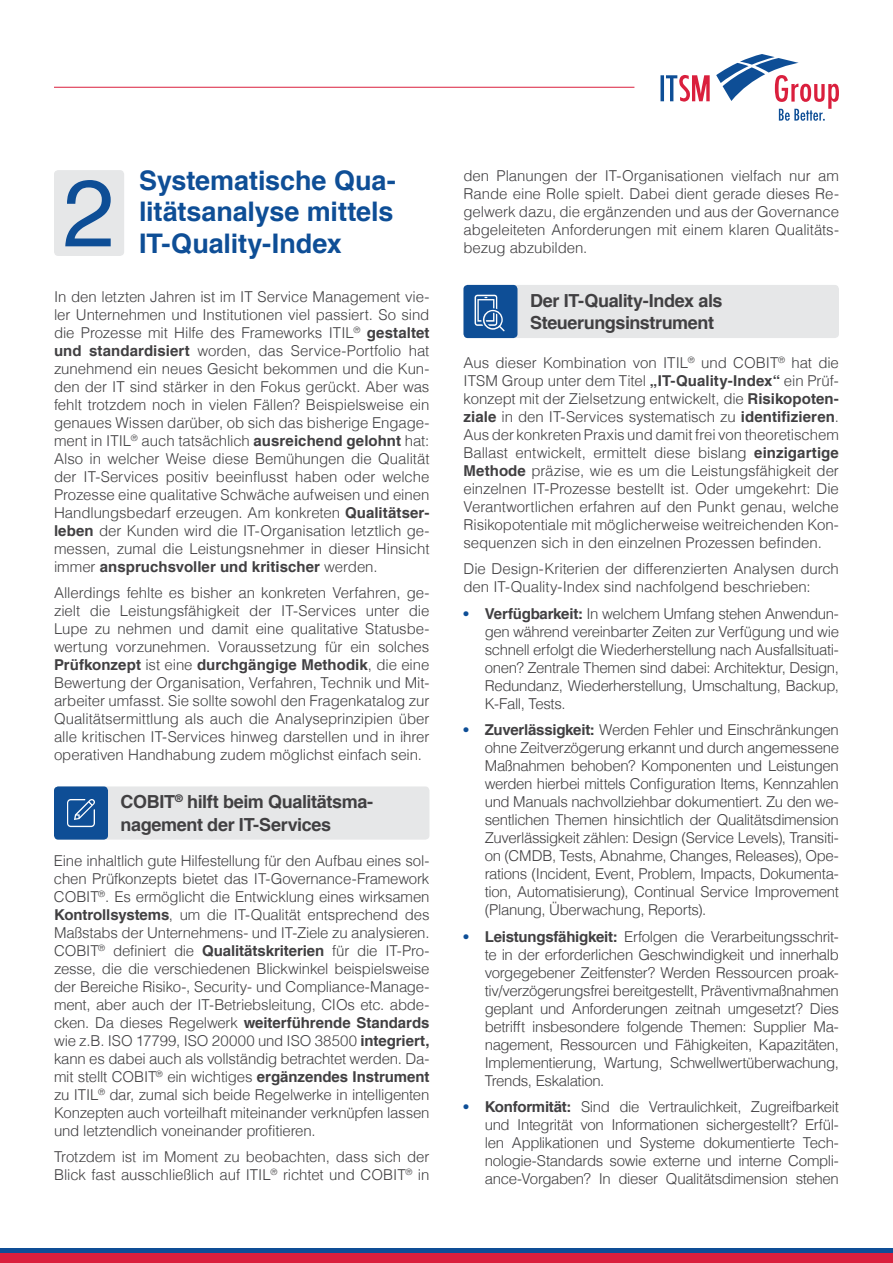
<style>
.page{position:relative;width:893px;height:1263px;background:#fff}
.page>*{position:absolute;margin:0;border:0;box-sizing:border-box;transform-origin:0 0}
.t1{font:94.35px "Helvetica LT Com";color:#0e4e96}
.t2{font:700 27px/31.5px "Helvetica LT Com";letter-spacing:-.005em;color:#0e4e96;text-align:justify}
.t3{font:700 18px/22.5px "Helvetica LT Com";letter-spacing:-.02em;color:#414042}
.t4{font:300 15px/18px "Helvetica LT Com";letter-spacing:-.01em;color:#414042;text-align:justify}
.s1{font-weight:700}
.s2{font-weight:700;color:#0e4e96}
</style>
<div class="page">
<div style="left:0;top:1248px;width:893px;height:15px;background:#0e4e96"></div>
<div style="left:0;top:1253px;width:893px;height:10px;background:#da1f3d"></div>
<hr style="left:54px;top:87px;width:580px;height:1px;background:#da1f3d">
<svg style="left:660px;top:75px;width:4px;height:26px"></svg>
<svg style="left:666px;top:75px;width:44px;height:27px"></svg>
<svg style="left:716px;top:54px;width:123px;height:67px"></svg>
<div style="left:54px;top:786px;width:375px;height:54px;background:#e6e7e8;border-radius:4px"></div>
<div style="left:463px;top:285px;width:376px;height:53px;background:#e6e7e8;border-radius:4px"></div>
<div style="left:54px;top:786px;width:54px;height:54px;background:#0e4e96;border-radius:4px"></div>
<div style="left:463px;top:285px;width:54px;height:53px;background:#0e4e96;border-radius:4px"></div>
<div style="left:54px;top:170px;width:70px;height:86px;background:#e6e7e8;border-radius:4px"></div>
<svg style="left:67px;top:799px;width:28px;height:28px"></svg>
<svg style="left:475px;top:295px;width:30px;height:36px"></svg>
<h1 class="t1" style="left:63px;top:158px;width:54px">2</h1>
<h2 class="t2" style="left:139px;top:165px;width:258px">Systematische Qua&shy;litätsanalyse mittels IT-Quality-Index</h2>
<p class="t4" style="left:54px;top:287px;width:377px">In den letzten Jahren ist im IT Service Management vie&shy;ler Unternehmen und Institutionen viel passiert. So sind die Prozesse mit Hilfe des Frameworks ITIL<sup>®</sup> <span class="s1">gestaltet und standardisiert</span> worden, das Service-Portfolio hat zunehmend ein neues Gesicht bekommen und die Kun&shy;den der IT sind stärker in den Fokus gerückt. Aber was fehlt trotzdem noch in vielen Fällen? Beispielsweise ein genaues Wissen darüber, ob sich das bisherige Engage&shy;ment in ITIL<sup>®</sup> auch tatsächlich <span class="s1">ausreichend gelohnt</span> hat:<br>Also in welcher Weise diese Bemühungen die Qualität der IT-Services positiv beeinflusst haben oder welche Prozesse eine qualitative Schwäche aufweisen und einen Handlungsbedarf erzeugen. Am konkreten <span class="s1">Qualitätser&shy;leben</span> der Kunden wird die IT-Organisation letztlich ge&shy;messen, zumal die Leistungsnehmer in dieser Hinsicht immer <span class="s1">anspruchsvoller und kritischer</span> werden.</p>
<p class="t4" style="left:54px;top:584px;width:377px">Allerdings fehlte es bisher an konkreten Verfahren, ge&shy;zielt die Leistungsfähigkeit der IT-Services unter die Lupe zu nehmen und damit eine qualitative Statusbe&shy;wertung vorzunehmen. Voraussetzung für ein solches <span class="s1">Prüfkonzept</span> ist eine <span class="s1">durchgängige Methodik</span>, die eine Bewertung der Organisation, Verfahren, Technik und Mit&shy;arbeiter umfasst. Sie sollte sowohl den Fragenkatalog zur Qualitätsermittlung als auch die Analyseprinzipien über alle kritischen IT-Services hinweg darstellen und in ihrer operativen Handhabung zudem möglichst einfach sein.</p>
<p class="t3" style="left:121px;top:791px;width:254px">COBIT<sup>®</sup> hilft beim Qualitätsma&shy;nagement der IT-Services</p>
<p class="t4" style="left:54px;top:851px;width:377px">Eine inhaltlich gute Hilfestellung für den Aufbau eines sol&shy;chen Prüfkonzepts bietet das IT-Governance-Framework COBIT<sup>®</sup>. Es ermöglicht die Entwicklung eines wirksamen <span class="s1">Kontrollsystems</span>, um die IT-Qualität entsprechend des Maßstabs der Unternehmens- und IT-Ziele zu analysieren.<br>COBIT<sup>®</sup> definiert die <span class="s1">Qualitätskriterien</span> für die IT-Pro&shy;zesse, die die verschiedenen Blickwinkel beispielsweise der Bereiche Risiko-, Security- und Compliance-Manage&shy;ment, aber auch der IT-Betriebsleitung, CIOs etc. abde&shy;cken. Da dieses Regelwerk <span class="s1">weiterführende Standards </span>wie z.B. ISO 17799, ISO 20000 und ISO 38500 <span class="s1">integriert, </span>kann es dabei auch als vollständig betrachtet werden. Da&shy;mit stellt COBIT<sup>®</sup> ein wichtiges <span class="s1">ergänzendes Instrument </span>zu ITIL<sup>®</sup> dar, zumal sich beide Regelwerke in intelligenten Konzepten auch vorteilhaft miteinander verknüpfen lassen und letztendlich voneinander profitieren.</p>
<p class="t4" style="left:54px;top:1147px;width:377px">Trotzdem ist im Moment zu beobachten, dass sich der<br>Blick fast ausschließlich auf ITIL<sup>®</sup> richtet und COBIT<sup>®</sup> in</p>
<p class="t4" style="left:463px;top:166px;width:377px">den Planungen der IT-Organisationen vielfach nur am Rande eine Rolle spielt. Dabei dient gerade dieses Re&shy;gelwerk dazu, die ergänzenden und aus der Governance abgeleiteten Anforderungen mit einem klaren Qualitäts&shy;bezug abzubilden.</p>
<p class="t3" style="left:530px;top:289px;width:194px">Der IT-Quality-Index als<br>Steuerungsinstrument</p>
<p class="t4" style="left:463px;top:353px;width:377px">Aus dieser Kombination von ITIL<sup>®</sup> und COBIT<sup>®</sup> hat die ITSM Group unter dem Titel <span class="s1">„IT-Quality-Index“</span> ein Prüf&shy;konzept mit der Zielsetzung entwickelt, die <span class="s1">Risikopoten&shy;ziale</span> in den IT-Services systematisch zu <span class="s1">identifizieren</span>.<br>Aus der konkreten Praxis und damit frei von theoretischem Ballast entwickelt, ermittelt diese bislang <span class="s1">einzigartige Methode</span> präzise, wie es um die Leistungsfähigkeit der einzelnen IT-Prozesse bestellt ist. Oder umgekehrt: Die Verantwortlichen erfahren auf den Punkt genau, welche Risikopotentiale mit möglicherweise weitreichenden Kon&shy;sequenzen sich in den einzelnen Prozessen befinden.</p>
<p class="t4" style="left:463px;top:560px;width:377px">Die Design-Kriterien der differenzierten Analysen durch den IT-Quality-Index sind nachfolgend beschrieben:</p>
<p class="t4" style="left:485px;top:604px;width:356px;text-indent:-21px"><span class="s2">•</span> <span class="s1">Verfügbarkeit:</span> In welchem Umfang stehen Anwendun&shy;gen während vereinbarter Zeiten zur Verfügung und wie schnell erfolgt die Wiederherstellung nach Ausfallsituati&shy;onen? Zentrale Themen sind dabei: Architektur, Design, Redundanz, Wiederherstellung, Umschaltung, Backup, K-Fall, Tests.</p>
<p class="t4" style="left:485px;top:721px;width:356px;text-indent:-21px"><span class="s2">•</span> <span class="s1">Zuverlässigkeit:</span> Werden Fehler und Einschränkungen ohne Zeitverzögerung erkannt und durch angemessene Maßnahmen behoben? Komponenten und Leistungen werden hierbei mittels Configuration Items, Kennzahlen und Manuals nachvollziehbar dokumentiert. Zu den we&shy;sentlichen Themen hinsichtlich der Qualitätsdimension Zuverlässigkeit zählen: Design (Service Levels), Transiti&shy;on (CMDB, Tests, Abnahme, Changes, Releases), Ope&shy;rations (Incident, Event, Problem, Impacts, Dokumenta&shy;tion, Automatisierung), Continual Service Improvement (Planung, Überwachung, Reports).</p>
<p class="t4" style="left:485px;top:927px;width:356px;text-indent:-21px"><span class="s2">•</span> <span class="s1">Leistungsfähigkeit:</span> Erfolgen die Verarbeitungsschrit&shy;te in der erforderlichen Geschwindigkeit und innerhalb vorgegebener Zeitfenster? Werden Ressourcen proak&shy;tiv/verzögerungsfrei bereitgestellt, Präventivmaßnahmen geplant und Anforderungen zeitnah umgesetzt? Dies betrifft insbesondere folgende Themen: Supplier Ma&shy;nagement, Ressourcen und Fähigkeiten, Kapazitäten, Implementierung, Wartung, Schwellwertüberwachung, Trends, Eskalation.</p>
<p class="t4" style="left:485px;top:1098px;width:356px;text-indent:-21px"><span class="s2">•</span> <span class="s1">Konformität:</span> Sind die Vertraulichkeit, Zugreifbarkeit und Integrität von Informationen sichergestellt? Erfül&shy;len Applikationen und Systeme dokumentierte Tech&shy;nologie-Standards sowie externe und interne Compli&shy;ance-Vorgaben? In dieser Qualitätsdimension stehen</p>
</div>
